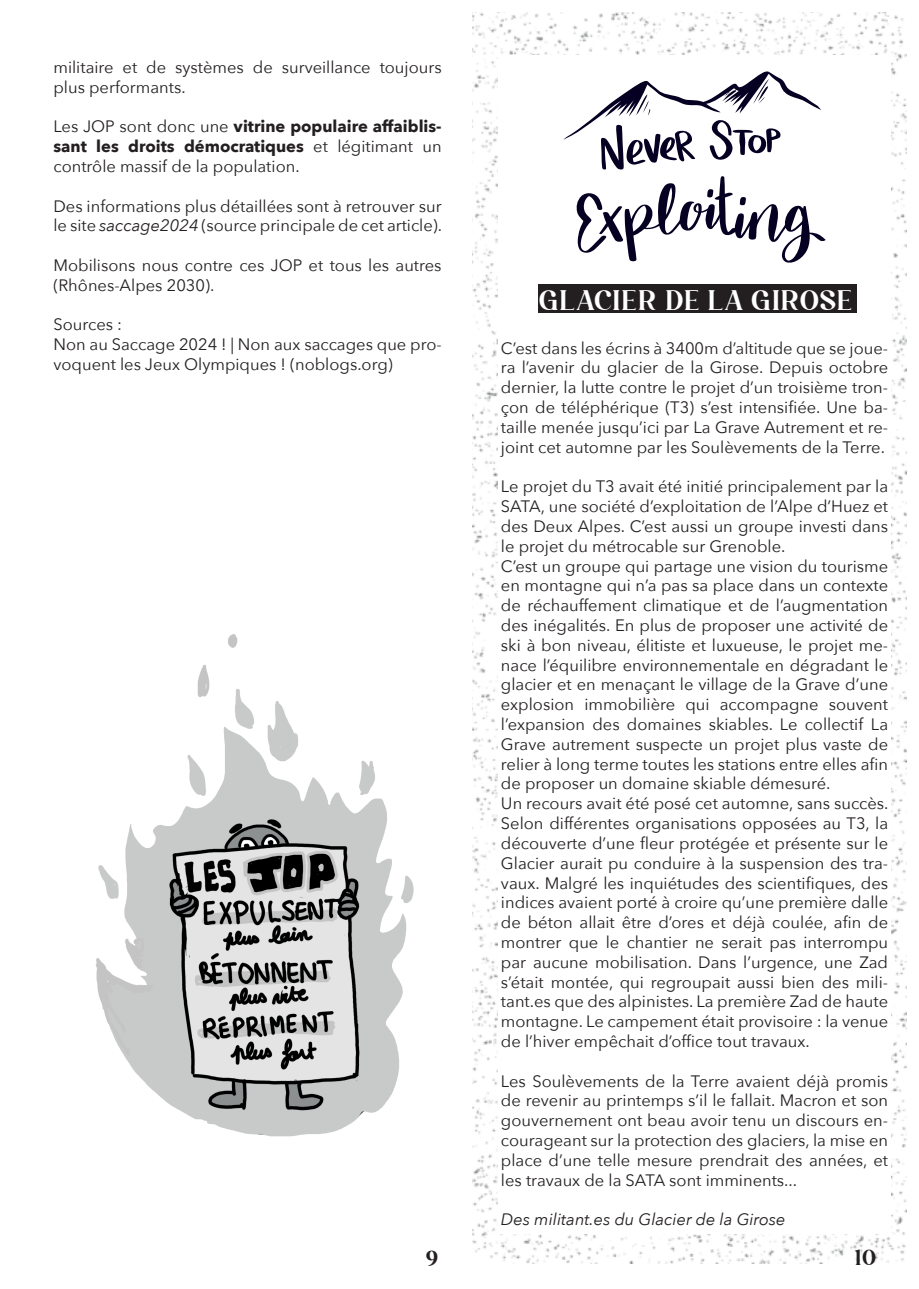
<style>
.page{position:relative;width:919px;height:1289px;background:#fff}
.page>*{position:absolute;margin:0;border:0;box-sizing:border-box;transform-origin:0 0}
.t1{font:27px "Larissa";letter-spacing:.015em;color:#fff}
.t2{font:21px "Larissa";color:#231f20}
.t3{font:16.5px/19.8px "Avenir Next";color:#231f20}
.t4{font:italic 16.5px "Avenir Next";color:#231f20}
.s1{font-weight:700}
.s2{font-style:italic}
</style>
<div class="page">
<img style="left:96px;top:634px;width:318px;height:503px">
<img style="left:472px;top:13px;width:434px;height:1250px">
<div style="left:498px;top:55px;width:392px;height:1178px;background:#fff"></div>
<div style="left:538px;top:285px;width:318px;height:28px;background:#231f20"></div>
<svg style="left:563px;top:71px;width:258px;height:99px"></svg>
<svg style="left:576px;top:176px;width:249px;height:87px"></svg>
<p class="t3" style="left:53px;top:56px;width:389px">militaire et de systèmes de surveillance toujours plus performants.</p>
<p class="t3" style="left:53px;top:116px;width:390px;text-align:justify">Les JOP sont donc une <span class="s1">vitrine populaire affaiblis&shy;sant les droits démocratiques</span> et légitimant un contrôle massif de la population.</p>
<p class="t3" style="left:53px;top:195px;width:390px">Des informations plus détaillées sont à retrouver sur le site <span class="s2">saccage2024</span> (source principale de cet article).</p>
<p class="t3" style="left:53px;top:254px;width:389px">Mobilisons nous contre ces JOP et tous les autres (Rhônes-Alpes 2030).</p>
<p class="t3" style="left:53px;top:314px;width:390px">Sources :<br>Non au Saccage 2024 ! | Non aux saccages que pro&shy;voquent les Jeux Olympiques ! (noblogs.org)</p>
<h1 class="t1" style="left:538px;top:284px;width:315px">GLACIER DE LA GIROSE</h1>
<p class="t3" style="left:501px;top:337px;width:388px;text-align:justify">C’est dans les écrins à 3400m d’altitude que se joue&shy;ra l’avenir du glacier de la Girose. Depuis octobre dernier, la lutte contre le projet d’un troisième tron&shy;çon de téléphérique (T3) s’est intensifiée. Une ba&shy;taille menée jusqu’ici par La Grave Autrement et re&shy;joint cet automne par les Soulèvements de la Terre.</p>
<p class="t3" style="left:501px;top:476px;width:389px">Le projet du T3 avait été initié principalement par la SATA, une société d’exploitation de l’Alpe d’Huez et des Deux Alpes. C’est aussi un groupe investi dans le projet du métrocable sur Grenoble.<br>C’est un groupe qui partage une vision du tourisme en montagne qui n’a pas sa place dans un contexte de réchauffement climatique et de l’augmentation des inégalités. En plus de proposer une activité de ski à bon niveau, élitiste et luxueuse, le projet me&shy;nace l’équilibre environnementale en dégradant le glacier et en menaçant le village de la Grave d’une explosion immobilière qui accompagne souvent l’expansion des domaines skiables. Le collectif La Grave autrement suspecte un projet plus vaste de relier à long terme toutes les stations entre elles afin de proposer un domaine skiable démesuré.<br>Un recours avait été posé cet automne, sans succès.<br>Selon différentes organisations opposées au T3, la découverte d’une fleur protégée et présente sur le Glacier aurait pu conduire à la suspension des tra&shy;vaux. Malgré les inquiétudes des scientifiques, des indices avaient porté à croire qu’une première dalle de béton allait être d’ores et déjà coulée, afin de montrer que le chantier ne serait pas interrompu par aucune mobilisation. Dans l’urgence, une Zad s’était montée, qui regroupait aussi bien des mili&shy;tant.es que des alpinistes. La première Zad de haute montagne. Le campement était provisoire : la venue de l’hiver empêchait d’office tout travaux.</p>
<p class="t3" style="left:501px;top:1070px;width:388px;text-align:justify">Les Soulèvements de la Terre avaient déjà promis de revenir au printemps s’il le fallait. Macron et son gouvernement ont beau avoir tenu un discours en&shy;courageant sur la protection des glaciers, la mise en place d’une telle mesure prendrait des années, et les travaux de la SATA sont imminents...</p>
<p class="t4" style="left:501px;top:1205px;width:286px">Des militant.es du Glacier de la Girose</p>
<p class="t2" style="left:426px;top:1246px;width:14px">9</p>
<p class="t2" style="left:854px;top:1245px;width:23px">10</p>
</div>
